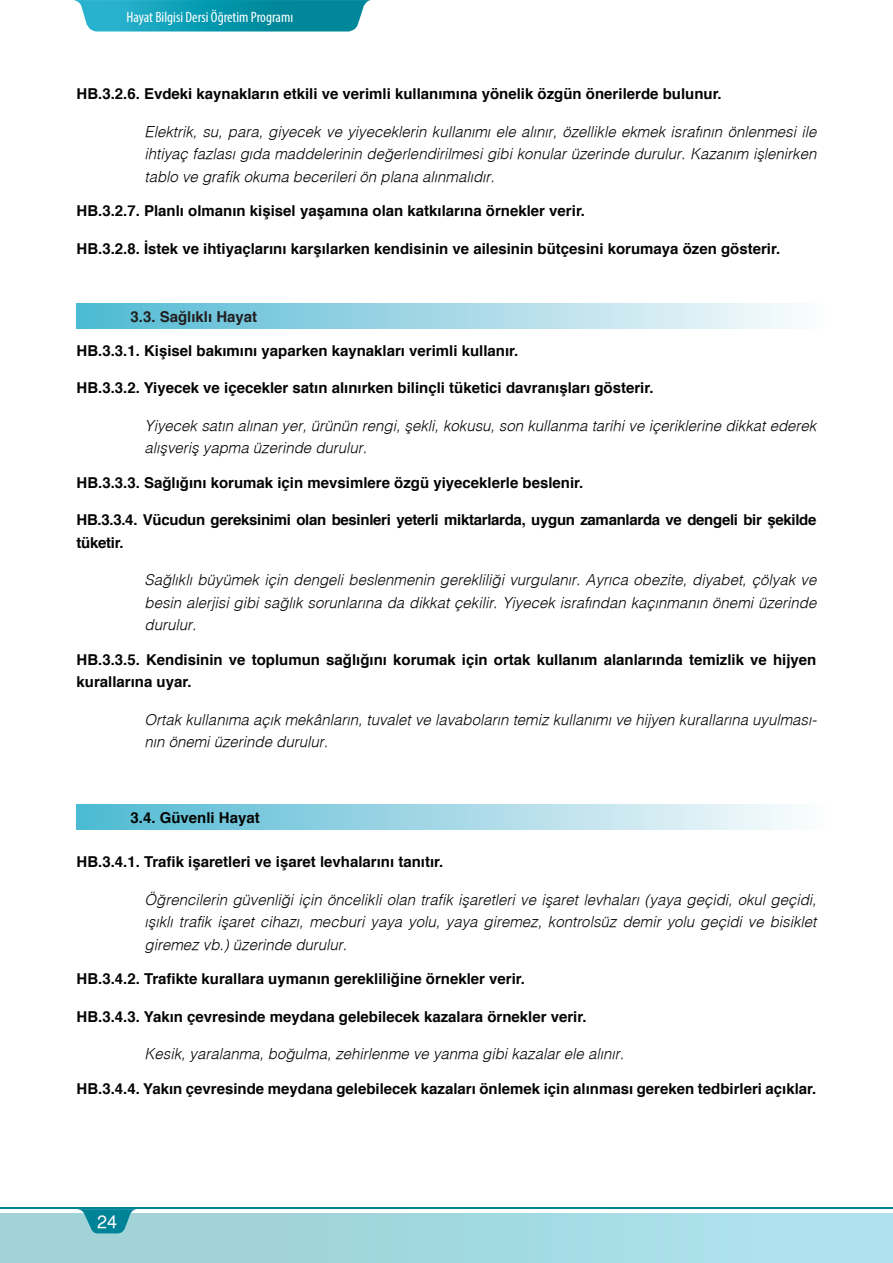
<style>
.page{position:relative;width:893px;height:1263px;background:#fff}
.page>*{position:absolute;margin:0;border:0;box-sizing:border-box;transform-origin:0 0}
.t1{font:500 18px "Helvetica";color:#fff}
.t2{font:italic 300 15px/22.5px "Helvetica";color:#040503;text-align:justify}
.t3{font:700 15px/22.5px "Helvetica";color:#040503}
.t4{font:700 15px/22.5px "Helvetica";letter-spacing:-.02em;color:#040503}
.t5{font:condensed 15px "Myriad Pro";color:#fff}
.t6{font:700 15px "Helvetica";color:#231f20}
</style>
<div class="page">
<div style="left:0;top:1213px;width:893px;height:50px;background:linear-gradient(to right,#9dcfd4,#aee3ed)"></div>
<hr style="left:0;top:1207px;width:893px;height:2px;background:#008297">
<svg style="left:77px;top:1209px;width:66px;height:25px;background:#45a5b3"></svg>
<svg style="left:74px;top:0;width:297px;height:32px;background:#20a1b5"></svg>
<div style="left:77px;top:303px;width:755px;height:26px;background:linear-gradient(to right,#50b9d3,#fefcfd)"></div>
<div style="left:77px;top:804px;width:755px;height:26px;background:linear-gradient(to right,#50b9d3,#fefcfd)"></div>
<p class="t5" style="left:127px;top:8px;width:168px">Hayat Bilgisi Dersi Öğretim Programı</p>
<p class="t3" style="left:77px;top:83px;width:647px">HB.3.2.6. Evdeki kaynakların etkili ve verimli kullanımına yönelik özgün önerilerde bulunur.</p>
<p class="t2" style="left:145px;top:120px;width:673px">Elektrik, su, para, giyecek ve yiyeceklerin kullanımı ele alınır, özellikle ekmek israfının önlenmesi ile ihtiyaç fazlası gıda maddelerinin değerlendirilmesi gibi konular üzerinde durulur. Kazanım işlenirken tablo ve grafik okuma becerileri ön plana alınmalıdır.</p>
<p class="t3" style="left:77px;top:200px;width:510px">HB.3.2.7. Planlı olmanın kişisel yaşamına olan katkılarına örnekler verir.</p>
<p class="t3" style="left:77px;top:237px;width:705px">HB.3.2.8. İstek ve ihtiyaçlarını karşılarken kendisinin ve ailesinin bütçesini korumaya özen gösterir.</p>
<p class="t6" style="left:131px;top:304px;width:128px">3.3. Sağlıklı Hayat</p>
<p class="t3" style="left:77px;top:339px;width:443px">HB.3.3.1. Kişisel bakımını yaparken kaynakları verimli kullanır.</p>
<p class="t3" style="left:77px;top:377px;width:578px">HB.3.3.2. Yiyecek ve içecekler satın alınırken bilinçli tüketici davranışları gösterir.</p>
<p class="t2" style="left:145px;top:414px;width:673px">Yiyecek satın alınan yer, ürünün rengi, şekli, kokusu, son kullanma tarihi ve içeriklerine dikkat ederek alışveriş yapma üzerinde durulur.</p>
<p class="t3" style="left:77px;top:471px;width:508px">HB.3.3.3. Sağlığını korumak için mevsimlere özgü yiyeceklerle beslenir.</p>
<p class="t4" style="left:77px;top:509px;width:741px">HB.3.3.4. Vücudun gereksinimi olan besinleri yeterli miktarlarda, uygun zamanlarda ve dengeli bir şekilde tüketir.</p>
<p class="t2" style="left:145px;top:568px;width:673px">Sağlıklı büyümek için dengeli beslenmenin gerekliliği vurgulanır. Ayrıca obezite, diyabet, çölyak ve besin alerjisi gibi sağlık sorunlarına da dikkat çekilir. Yiyecek israfından kaçınmanın önemi üzerinde durulur.</p>
<p class="t3" style="left:77px;top:648px;width:741px">HB.3.3.5. Kendisinin ve toplumun sağlığını korumak için ortak kullanım alanlarında temizlik ve hijyen kurallarına uyar.</p>
<p class="t2" style="left:145px;top:708px;width:674px">Ortak kullanıma açık mekânların, tuvalet ve lavaboların temiz kullanımı ve hijyen kurallarına uyulması&shy;nın önemi üzerinde durulur.</p>
<p class="t3" style="left:131px;top:806px;width:131px">3.4. Güvenli Hayat</p>
<p class="t3" style="left:77px;top:851px;width:368px">HB.3.4.1. Trafik işaretleri ve işaret levhalarını tanıtır.</p>
<p class="t2" style="left:145px;top:888px;width:673px">Öğrencilerin güvenliği için öncelikli olan trafik işaretleri ve işaret levhaları (yaya geçidi, okul geçidi, ışıklı trafik işaret cihazı, mecburi yaya yolu, yaya giremez, kontrolsüz demir yolu geçidi ve bisiklet giremez vb.) üzerinde durulur.</p>
<p class="t3" style="left:77px;top:968px;width:450px">HB.3.4.2. Trafikte kurallara uymanın gerekliliğine örnekler verir.</p>
<p class="t3" style="left:77px;top:1005px;width:512px">HB.3.4.3. Yakın çevresinde meydana gelebilecek kazalara örnekler verir.</p>
<p class="t2" style="left:145px;top:1042px;width:481px">Kesik, yaralanma, boğulma, zehirlenme ve yanma gibi kazalar ele alınır.</p>
<p class="t3" style="left:77px;top:1077px;width:741px">HB.3.4.4. Yakın çevresinde meydana gelebilecek kazaları önlemek için alınması gereken tedbirleri açıklar.</p>
<p class="t1" style="left:97px;top:1211px;width:22px">24</p>
</div>
